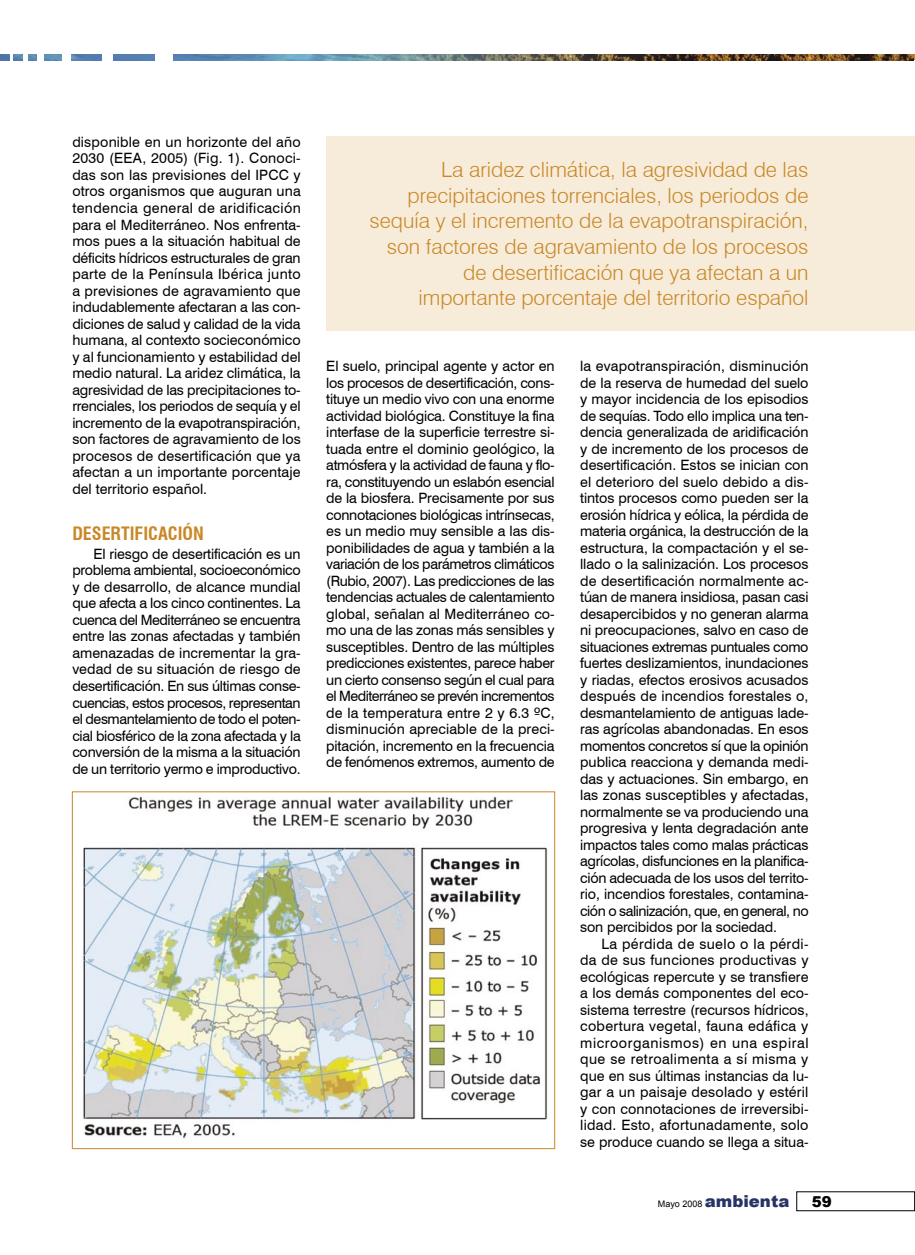
<style>
.page{position:relative;width:915px;height:1255px;background:#fff}
.page>*{position:absolute;margin:0;border:0;box-sizing:border-box;transform-origin:0 0}
.Sumarios{font:300 21px/25.5px "Swiss 721 BT";color:#c98828;text-align:right}
.Ladillos{font:700 condensed 18px "Swiss 721 BT";color:#c98828}
.t1{font:900 15px "Arial";color:#000}
.Texto_general{font:14.25px/16.5px "Swiss 721 BT";letter-spacing:-.01em;color:#000;text-align:justify}
.t2{font:9px "Arial";color:#000}
.s1{font-weight:900;font-size:16.5px;color:#283366}
</style>
<div class="page">
<img style="left:0;top:54px;width:913px;height:7px">
<div style="left:155px;top:20px;width:18px;height:62px;background:#fff"></div>
<div style="left:102px;top:23px;width:11px;height:61px;background:#fff"></div>
<div style="left:62px;top:22px;width:8px;height:66px;background:#fff"></div>
<div style="left:37px;top:22px;width:7px;height:61px;background:#fff"></div>
<hr style="left:23px;top:22px;width:4px;height:64px;background:#fff">
<hr style="left:10px;top:22px;width:2px;height:60px;background:#fff">
<div style="left:326px;top:136px;width:588px;height:194px;background:#f7ecda"></div>
<img style="left:83px;top:796px;width:465px;height:343px">
<p class="Texto_general" style="left:72px;top:133px;width:230px">disponible en un horizonte del año 2030 (EEA, 2005) (Fig. 1). Conoci&shy;das son las previsiones del IPCC y otros organismos que auguran una tendencia general de aridificación para el Mediterráneo. Nos enfrenta&shy;mos pues a la situación habitual de déficits hídricos estructurales de gran parte de la Península Ibérica junto a previsiones de agravamiento que indudablemente afectaran a las con&shy;diciones de salud y calidad de la vida humana, al contexto socieconómico y al funcionamiento y estabilidad del medio natural. La aridez climática, la agresividad de las precipitaciones to&shy;rrenciales, los periodos de sequía y el incremento de la evapotranspiración, son factores de agravamiento de los procesos de desertificación que ya afectan a un importante porcentaje del territorio español.</p>
<p class="Ladillos" style="left:72px;top:523px;width:133px">DESERTIFICACIÓN</p>
<p class="Texto_general" style="left:72px;top:545px;width:230px;text-indent:21px">El riesgo de desertificación es un problema ambiental, socioeconómico y de desarrollo, de alcance mundial que afecta a los cinco continentes. La cuenca del Mediterráneo se encuentra entre las zonas afectadas y también amenazadas de incrementar la gra&shy;vedad de su situación de riesgo de desertificación. En sus últimas conse&shy;cuencias, estos procesos, representan el desmantelamiento de todo el poten&shy;cial biosférico de la zona afectada y la conversión de la misma a la situación de un territorio yermo e improductivo.</p>
<p class="Sumarios" style="left:369px;top:157px;width:440px">La aridez climática, la agresividad de las precipitaciones torrenciales, los periodos de sequía y el incremento de la evapotranspiración, son factores de agravamiento de los procesos de desertificación que ya afectan a un importante porcentaje del territorio español</p>
<p class="Texto_general" style="left:326px;top:357px;width:230px">El suelo, principal agente y actor en los procesos de desertificación, cons&shy;tituye un medio vivo con una enorme actividad biológica. Constituye la fina interfase de la superficie terrestre si&shy;tuada entre el dominio geológico, la atmósfera y la actividad de fauna y flo&shy;ra, constituyendo un eslabón esencial de la biosfera. Precisamente por sus connotaciones biológicas intrínsecas, es un medio muy sensible a las dis&shy;ponibilidades de agua y también a la variación de los parámetros climáticos (Rubio, 2007). Las predicciones de las tendencias actuales de calentamiento global, señalan al Mediterráneo co&shy;mo una de las zonas más sensibles y susceptibles. Dentro de las múltiples predicciones existentes, parece haber un cierto consenso según el cual para el Mediterráneo se prevén incrementos de la temperatura entre 2 y 6.3 ºC, disminución apreciable de la preci&shy;pitación, incremento en la frecuencia de fenómenos extremos, aumento de</p>
<p class="Texto_general" style="left:580px;top:357px;width:230px">la evapotranspiración, disminución de la reserva de humedad del suelo y mayor incidencia de los episodios de sequías. Todo ello implica una ten&shy;dencia generalizada de aridificación y de incremento de los procesos de desertificación. Estos se inician con el deterioro del suelo debido a dis&shy;tintos procesos como pueden ser la erosión hídrica y eólica, la pérdida de materia orgánica, la destrucción de la estructura, la compactación y el se&shy;llado o la salinización. Los procesos de desertificación normalmente ac&shy;túan de manera insidiosa, pasan casi desapercibidos y no generan alarma ni preocupaciones, salvo en caso de situaciones extremas puntuales como fuertes deslizamientos, inundaciones y riadas, efectos erosivos acusados después de incendios forestales o, desmantelamiento de antiguas lade&shy;ras agrícolas abandonadas. En esos momentos concretos sí que la opinión publica reacciona y demanda medi&shy;das y actuaciones. Sin embargo, en las zonas susceptibles y afectadas, normalmente se va produciendo una progresiva y lenta degradación ante impactos tales como malas prácticas agrícolas, disfunciones en la planifica&shy;ción adecuada de los usos del territo&shy;rio, incendios forestales, contamina&shy;ción o salinización, que, en general, no son percibidos por la sociedad.</p>
<p class="Texto_general" style="left:580px;top:935px;width:230px;text-indent:21px">La pérdida de suelo o la pérdi&shy;da de sus funciones productivas y ecológicas repercute y se transfiere a los demás componentes del eco&shy;sistema terrestre (recursos hídricos, cobertura vegetal, fauna edáfica y microorganismos) en una espiral que se retroalimenta a sí misma y que en sus últimas instancias da lu&shy;gar a un paisaje desolado y estéril y con connotaciones de irreversibi&shy;lidad. Esto, afortunadamente, solo se produce cuando se llega a situa-</p>
<p class="t2" style="left:657px;top:1197px;width:133px">Mayo 2008 <span class="s1">ambienta</span></p>
<p class="t1" style="left:811px;top:1190px;width:22px">59</p>
</div>
